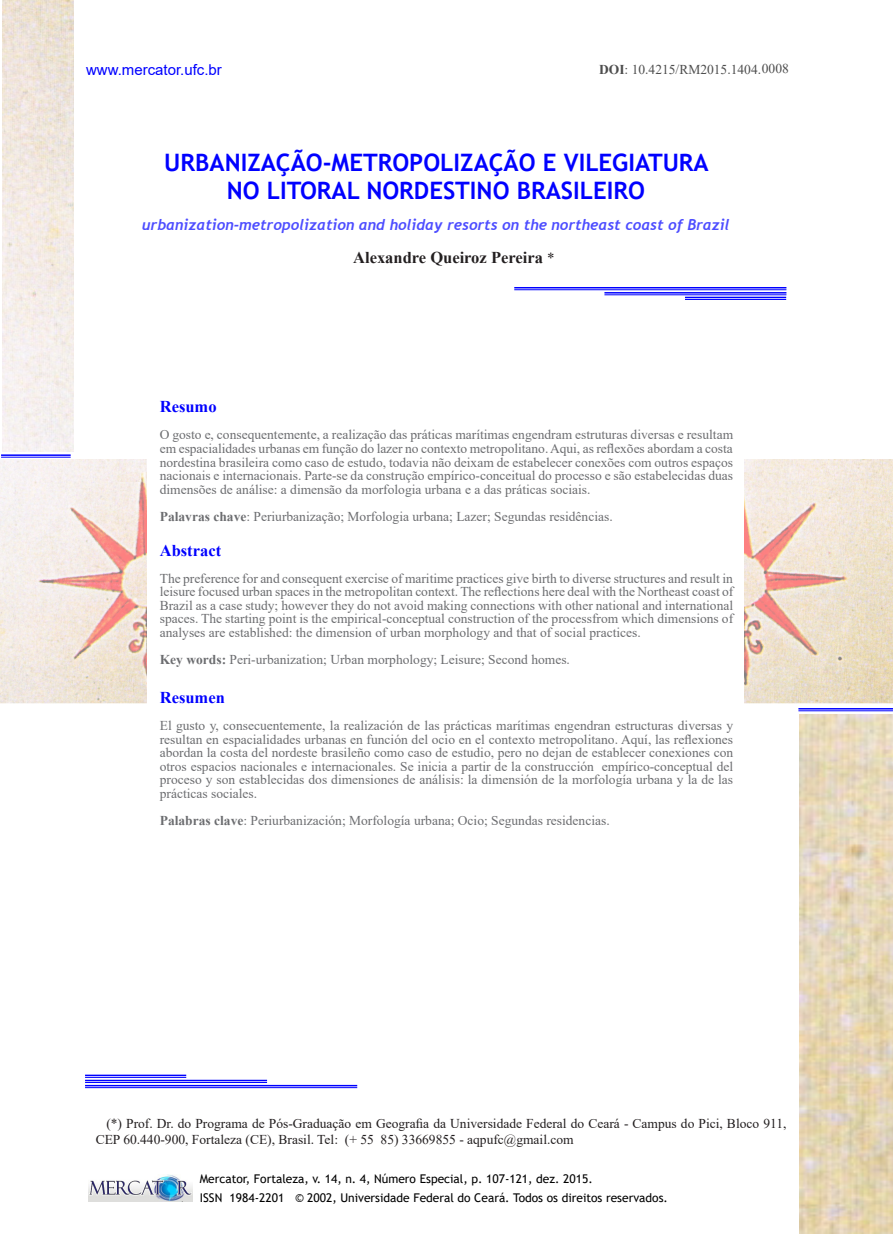
<style>
.page{position:relative;width:893px;height:1234px;background:#fff}
.page>*{position:absolute;margin:0;border:0;box-sizing:border-box;transform-origin:0 0}
.TÍTULO{font:700 24px/28.8px "Trebuchet MS";color:#00f;text-align:center}
.t1{font:700 16.5px "Times New Roman";color:#231f20}
.RESUMO{font:700 16.5px "Times New Roman";color:#00f}
.SUBTÍTULO_2{font:italic 700 15px "Trebuchet";color:#4d4dff}
.t2{font:15px "Arial";color:#00f}
.RESUMO-2{font:13.5px/13.5px "Times New Roman";color:#6c6d70;text-align:justify}
.NOTAS_NO_FIM_DO_TEXT{font:13.5px/16.2px "Times New Roman";color:#231f20}
.RESUMO-3{font:13.5px "Times New Roman";color:#4d4d4d}
.t3{font:12px/18.9px "Trebuchet MS";color:#000}
.s1{font-weight:700}
.s2{font-weight:400;font-size:15px}
</style>
<div class="page">
<img style="left:88px;top:1174px;width:105px;height:27px">
<img style="left:744px;top:459px;width:149px;height:244px">
<img style="left:0;top:459px;width:146px;height:244px">
<img style="left:2px;top:0;width:71px;height:451px">
<hr style="left:1px;top:454px;width:70px;height:2px;background:#00f">
<hr style="left:1px;top:457px;width:70px;height:1px;background:#00f">
<hr style="left:798px;top:708px;width:95px;height:1px;background:#00f">
<hr style="left:798px;top:710px;width:95px;height:1px;background:#00f">
<img style="left:799px;top:714px;width:94px;height:519px">
<hr style="left:514px;top:287px;width:272px;height:1px;background:#00f">
<hr style="left:514px;top:289px;width:272px;height:1px;background:#00f">
<hr style="left:604px;top:292px;width:182px;height:1px;background:#00f">
<hr style="left:604px;top:294px;width:182px;height:1px;background:#00f">
<hr style="left:685px;top:296px;width:101px;height:2px;background:#00f">
<hr style="left:685px;top:299px;width:101px;height:1px;background:#00f">
<hr style="left:85px;top:1084px;width:272px;height:2px;background:#00f">
<hr style="left:85px;top:1087px;width:272px;height:1px;background:#00f">
<hr style="left:85px;top:1079px;width:182px;height:1px;background:#00f">
<hr style="left:85px;top:1081px;width:182px;height:1px;background:#00f">
<hr style="left:85px;top:1074px;width:101px;height:1px;background:#00f">
<hr style="left:85px;top:1076px;width:101px;height:1px;background:#00f">
<p class="t2" style="left:86px;top:59px;width:137px">www.mercator.ufc.br</p>
<p class="RESUMO-3" style="left:599px;top:60px;width:191px"><span class="s1">DOI</span>: 10.4215/RM2015.1404. 0008</p>
<p class="TÍTULO" style="left:164px;top:147px;width:546px">URBANIZAÇÃO-METROPOLIZAÇÃO E VILEGIATURA<br>NO LITORAL NORDESTINO BRASILEIRO</p>
<p class="SUBTÍTULO_2" style="left:142px;top:215px;width:589px">urbanization-metropolization and holiday resorts on the northeast coast of Brazil</p>
<p class="t1" style="left:353px;top:245px;width:203px">Alexandre Queiroz Pereira <span class="s2">*</span></p>
<p class="RESUMO" style="left:160px;top:395px;width:58px">Resumo</p>
<p class="RESUMO-2" style="left:160px;top:427px;width:575px">O gosto e, consequentemente, a realização das práticas marítimas engendram estruturas diversas e resultam em espacialidades urbanas em função do lazer no contexto metropolitano. Aqui, as reflexões abordam a costa nordestina brasileira como caso de estudo, todavia não deixam de estabelecer conexões com outros espaços nacionais e internacionais. Parte-se da construção empírico-conceitual do processo e são estabelecidas duas dimensões de análise: a dimensão da morfologia urbana e a das práticas sociais.</p>
<p class="RESUMO-2" style="left:160px;top:508px;width:454px"><span class="s1">Palavras chave</span>: Periurbanização; Morfologia urbana; Lazer; Segundas residências.</p>
<p class="RESUMO" style="left:160px;top:538px;width:63px">Abstract</p>
<p class="RESUMO-2" style="left:160px;top:571px;width:575px">The preference for and consequent exercise of maritime practices give birth to diverse structures and result in leisure focused urban spaces in the metropolitan context. The reflections here deal with the Northeast coast of Brazil as a case study; however they do not avoid making connections with other national and international spaces. The starting point is the empirical-conceptual construction of the processfrom which dimensions of analyses are established: the dimension of urban morphology and that of social practices.</p>
<p class="RESUMO-2" style="left:160px;top:652px;width:412px"><span class="s1">Key words:</span> Peri-urbanization; Urban morphology; Leisure; Second homes.</p>
<p class="RESUMO" style="left:160px;top:685px;width:67px">Resumen</p>
<p class="RESUMO-2" style="left:160px;top:718px;width:575px">El gusto y, consecuentemente, la realización de las prácticas marítimas engendran estructuras diversas y resultan en espacialidades urbanas en función del ocio en el contexto metropolitano. Aquí, las reflexiones abordan la costa del nordeste brasileño como caso de estudio, pero no dejan de establecer conexiones con otros espacios nacionales e internacionales. Se inicia a partir de la construcción empírico-conceptual del proceso y son establecidas dos dimensiones de análisis: la dimensión de la morfología urbana y la de las prácticas sociales.</p>
<p class="RESUMO-2" style="left:160px;top:813px;width:451px"><span class="s1">Palabras clave</span>: Periurbanización; Morfología urbana; Ocio; Segundas residencias.</p>
<p class="NOTAS_NO_FIM_DO_TEXT" style="left:96px;top:1114px;width:692px;text-indent:11px">(*) Prof. Dr. do Programa de Pós-Graduação em Geografia da Universidade Federal do Ceará - Campus do Pici, Bloco 911,<br>CEP 60.440-900, Fortaleza (CE), Brasil. Tel: (+ 55 85) 33669855 - aqpufc@gmail.com</p>
<p class="t3" style="left:200px;top:1169px;width:470px">Mercator, Fortaleza, v. 14, n. 4, Número Especial, p. 107-121, dez. 2015.<br>ISSN 1984-2201 © 2002, Universidade Federal do Ceará. Todos os direitos reservados.</p>
</div>
